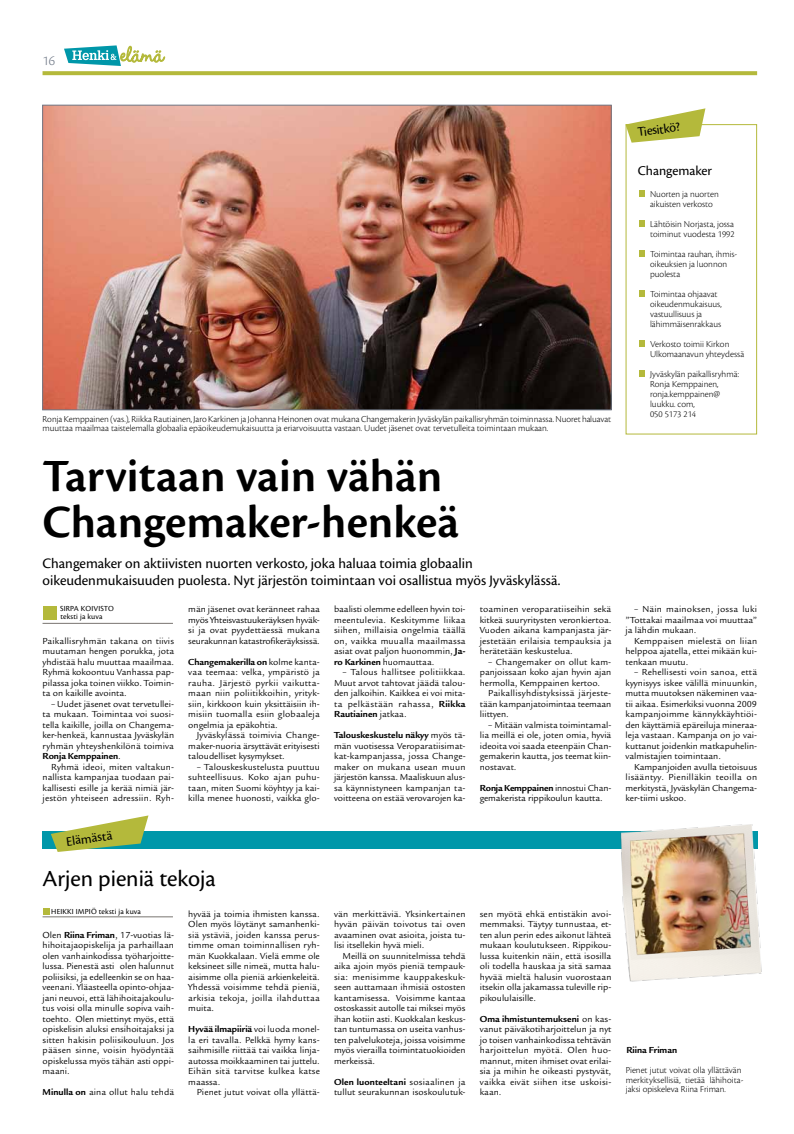
<style>
.page{position:relative;width:794px;height:1134px;background:#fff}
.page>*{position:absolute;margin:0;border:0;box-sizing:border-box;transform-origin:0 0}
.t1{font:600 48px/46px "Cronos Pro";letter-spacing:-.005em;color:#000}
.t2{font:24px "Cronos Pro";letter-spacing:-.005em;color:#000}
.t3{font:15px/17px "Cronos Pro";color:#000}
.t4{font:14px "Cronos Pro";letter-spacing:-.005em;color:#000}
.t5{font:14px "Cronos Pro Lt Capt";color:#707987}
.t6{font:13.6px "Cronos Pro";color:#000}
.t7{font:9.5px/10.5px "Legacy Sans ITC Std";color:#000;text-align:justify}
.t8{font:300 9.5px/10px "Cronos Pro";color:#000}
.t9{font:700 9.5px "Legacy Sans ITC Std";color:#000}
.t10{font:8.1px/8.1px "Cronos Pro";letter-spacing:.015em;color:#000}
.s1{font-weight:700}
</style>
<div class="page">
<svg style="left:43px;top:71px;width:714px;height:4px;background:#b7bc43"></svg>
<svg style="left:64px;top:45px;width:101px;height:21px"></svg>
<div style="left:42px;top:831px;width:715px;height:17px;background:#0097a9"></div>
<svg style="left:51px;top:815px;width:97px;height:37px"></svg>
<img style="left:609px;top:824px;width:153px;height:158px">
<hr style="left:43px;top:623px;width:130px;height:1px;background:#797571">
<div style="left:43px;top:606px;width:14px;height:14px;background:#b4b93b"></div>
<svg style="left:43px;top:908px;width:6px;height:6px"></svg>
<hr style="left:43px;top:917px;width:130px;height:1px;background:#797571">
<div style="left:625px;top:124px;width:132px;height:310px;border:1px solid #b4b93b"></div>
<svg style="left:639px;top:191px;width:5px;height:6px"></svg>
<svg style="left:639px;top:221px;width:5px;height:6px"></svg>
<svg style="left:639px;top:251px;width:5px;height:6px"></svg>
<svg style="left:639px;top:291px;width:5px;height:6px"></svg>
<svg style="left:639px;top:341px;width:5px;height:6px"></svg>
<svg style="left:639px;top:371px;width:5px;height:6px"></svg>
<svg style="left:625px;top:108px;width:80px;height:35px"></svg>
<img style="left:45px;top:107px;width:564px;height:301px">
<div style="left:43px;top:105px;width:568px;height:305px;border:1px solid #707987"></div>
<h3 class="t5" style="left:43px;top:53px;width:14px">16</h3>
<p class="t8" style="left:43px;top:414px;width:570px;line-height:9.5px">Ronja Kemppainen (vas.), Riikka Rautiainen, Jaro Karkinen ja Johanna Heinonen ovat mukana Changemakerin Jyväskylän paikallisryhmän toiminnassa. Nuoret haluavat muuttaa maailmaa taistelemalla globaalia epäoikeudemukaisuutta ja eriarvoisuutta vastaan. Uudet jäsenet ovat tervetulleita toimintaan mukaan.</p>
<h1 class="t1" style="left:43px;top:453px;width:418px">Tarvitaan vain vähän<br>Changemaker-henkeä</h1>
<h3 class="t3" style="left:43px;top:555px;width:519px">Changemaker on aktiivisten nuorten verkosto, joka haluaa toimia globaalin oikeudenmukaisuuden puolesta. Nyt järjestön toimintaan voi osallistua myös Jyväskylässä.</h3>
<p class="t10" style="left:60px;top:604px;width:50px">SIRPA KOIVISTO teksti ja kuva</p>
<p class="t7" style="left:43px;top:636px;width:133px">Paikallisryhmän takana on tiivis muutaman hengen porukka, jota yhdistää halu muuttaa maailmaa.<br>Ryhmä kokoontuu Vanhassa pap&shy;pilassa joka toinen viikko. Toimin&shy;ta on kaikille avointa.</p>
<p class="t7" style="left:43px;top:699px;width:133px;text-indent:9px">– Uudet jäsenet ovat tervetullei&shy;ta mukaan. Toimintaa voi suosi&shy;tella kaikille, joilla on Changema&shy;ker-henkeä, kannustaa Jyväskylän ryhmän yhteyshenkilönä toimiva <span class="s1">Ronja Kemppainen</span>.</p>
<p class="t7" style="left:43px;top:762px;width:133px;text-indent:9px">Ryhmä ideoi, miten valtakun&shy;nallista kampanjaa tuodaan pai&shy;kallisesti esille ja kerää nimiä jär&shy;jestön yhteiseen adressiin. Ryh-</p>
<p class="t7" style="left:480px;top:604px;width:133px">toaminen veroparatiiseihin sekä kitkeä suuryritysten veronkiertoa.<br>Vuoden aikana kampanjasta jär&shy;jestetään erilaisia tempauksia ja herätetään keskustelua.</p>
<p class="t7" style="left:480px;top:657px;width:133px;text-indent:9px">– Changemaker on ollut kam&shy;panjoissaan koko ajan hyvin ajan hermolla, Kemppainen kertoo.</p>
<p class="t7" style="left:480px;top:688px;width:133px;text-indent:9px">Paikallisyhdistyksissä järjeste&shy;tään kampanjatoimintaa teemaan liittyen.</p>
<p class="t7" style="left:480px;top:720px;width:133px;text-indent:9px">– Mitään valmista toimintamal&shy;lia meillä ei ole, joten omia, hyviä ideoita voi saada eteenpäin Chan&shy;gemakerin kautta, jos teemat kiin&shy;nostavat.</p>
<p class="t7" style="left:480px;top:783px;width:133px"><span class="s1">Ronja Kemppainen</span> innostui Chan&shy;gemakerista rippikoulun kautta.</p>
<p class="t7" style="left:334px;top:604px;width:133px">baalisti olemme edelleen hyvin toi&shy;meentulevia. Keskitymme liikaa siihen, millaisia ongelmia täällä on, vaikka muualla maailmassa asiat ovat paljon huonommin, <span class="s1">Ja&shy;ro Karkinen</span> huomauttaa.</p>
<p class="t7" style="left:334px;top:667px;width:133px;text-indent:9px">– Talous hallitsee politiikkaa.<br>Muut arvot tahtovat jäädä talou&shy;den jalkoihin. Kaikkea ei voi mita&shy;ta pelkästään rahassa, <span class="s1">Riikka Rautiainen</span> jatkaa.</p>
<p class="t7" style="left:334px;top:730px;width:133px"><span class="s1">Talouskeskustelu näkyy</span> myös tä&shy;män vuotisessa Veroparatiisimat&shy;kat-kampanjassa, jossa Change&shy;maker on mukana usean muun järjestön kanssa. Maaliskuun alus&shy;sa käynnistyneen kampanjan ta&shy;voitteena on estää verovarojen ka-</p>
<p class="t7" style="left:188px;top:604px;width:133px">män jäsenet ovat keränneet rahaa myös Yhteisvastuukeräyksen hyväk&shy;si ja ovat pyydettäessä mukana seurakunnan katastrofikeräyksissä.</p>
<p class="t7" style="left:188px;top:657px;width:133px"><span class="s1">Changemakerilla on</span> kolme kanta&shy;vaa teemaa: velka, ympäristö ja rauha. Järjestö pyrkii vaikutta&shy;maan niin poliitikkoihin, yrityk&shy;siin, kirkkoon kuin yksittäisiin ih&shy;misiin tuomalla esiin globaaleja ongelmia ja epäkohtia.</p>
<p class="t7" style="left:188px;top:730px;width:133px;text-indent:9px">Jyväskylässä toimivia Change&shy;maker-nuoria ärsyttävät erityisesti taloudelliset kysymykset.</p>
<p class="t7" style="left:188px;top:762px;width:133px;text-indent:9px">– Talouskeskustelusta puuttuu suhteellisuus. Koko ajan puhu&shy;taan, miten Suomi köyhtyy ja kai&shy;killa menee huonosti, vaikka glo-</p>
<h3 class="t6" style="left:65px;top:833px;width:48px;rotate:-7deg">Elämästä</h3>
<h2 class="t2" style="left:43px;top:865px;width:175px">Arjen pieniä tekoja</h2>
<p class="t10" style="left:51px;top:908px;width:91px">HEIKKI IMPIÖ teksti ja kuva</p>
<p class="t7" style="left:43px;top:930px;width:133px">Olen <span class="s1">Riina Friman</span>, 17-vuotias lä&shy;hihoitajaopiskelija ja parhaillaan olen vanhainkodissa työharjoitte&shy;lussa. Pienestä asti olen halunnut poliisiksi, ja edelleenkin se on haa&shy;veenani. Yläasteella opinto-ohjaa&shy;jani neuvoi, että lähihoitajakoulu&shy;tus voisi olla minulle sopiva vaih&shy;toehto. Olen miettinyt myös, että opiskelisin aluksi ensihoitajaksi ja sitten hakisin poliisikouluun. Jos pääsen sinne, voisin hyödyntää opiskelussa myös tähän asti oppi&shy;maani.</p>
<p class="t7" style="left:43px;top:1087px;width:133px"><span class="s1">Minulla on</span> aina ollut halu tehdä</p>
<p class="t7" style="left:188px;top:909px;width:133px">hyvää ja toimia ihmisten kanssa.<br>Olen myös löytänyt samanhenki&shy;siä ystäviä, joiden kanssa perus&shy;timme oman toiminnallisen ryh&shy;män Kuokkalaan. Vielä emme ole keksineet sille nimeä, mutta halu&shy;aisimme olla pieniä arkienkeleitä.<br>Yhdessä voisimme tehdä pieniä, arkisia tekoja, joilla ilahduttaa muita.</p>
<p class="t7" style="left:188px;top:1024px;width:133px"><span class="s1">Hyvää ilmapiiriä</span> voi luoda monel&shy;la eri tavalla. Pelkkä hymy kans&shy;saihmisille riittää tai vaikka linja&shy;autossa moikkaaminen tai juttelu.<br>Eihän sitä tarvitse kulkea katse maassa.</p>
<p class="t7" style="left:197px;top:1087px;width:125px">Pienet jutut voivat olla yllättä-</p>
<p class="t7" style="left:334px;top:909px;width:133px">vän merkittäviä. Yksinkertainen hyvän päivän toivotus tai oven avaaminen ovat asioita, joista tu&shy;lisi itsellekin hyvä mieli.</p>
<p class="t7" style="left:334px;top:951px;width:133px;text-indent:9px">Meillä on suunnitelmissa tehdä aika ajoin myös pieniä tempauk&shy;sia: menisimme kauppakeskuk&shy;seen auttamaan ihmisiä ostosten kantamisessa. Voisimme kantaa ostoskassit autolle tai miksei myös ihan kotiin asti. Kuokkalan keskus&shy;tan tuntumassa on useita vanhus&shy;ten palvelukoteja, joissa voisimme myös vierailla toimintatuokioiden merkeissä.</p>
<p class="t7" style="left:334px;top:1077px;width:133px"><span class="s1">Olen luonteeltani</span> sosiaalinen ja tullut seurakunnan isoskoulutuk-</p>
<p class="t7" style="left:480px;top:909px;width:133px">sen myötä ehkä entistäkin avoi&shy;memmaksi. Täytyy tunnustaa, et&shy;ten alun perin edes aikonut lähteä mukaan koulutukseen. Rippikou&shy;lussa kuitenkin näin, että isosilla oli todella hauskaa ja sitä samaa hyvää mieltä halusin vuorostaan itsekin olla jakamassa tuleville rip&shy;pikoululaisille.</p>
<p class="t7" style="left:480px;top:1014px;width:133px"><span class="s1">Oma ihmistuntemukseni</span> on kas&shy;vanut päiväkotiharjoittelun ja nyt jo toisen vanhainkodissa tehtävän harjoittelun myötä. Olen huo&shy;mannut, miten ihmiset ovat erilai&shy;sia ja mihin he oikeasti pystyvät, vaikka eivät siihen itse uskoisi&shy;kaan.</p>
<h3 class="t6" style="left:636px;top:124px;width:45px;rotate:-7deg">Tiesitkö?</h3>
<h3 class="t4" style="left:638px;top:163px;width:76px">Changemaker</h3>
<p class="t8" style="left:650px;top:189px;width:70px">Nuorten ja nuorten aikuisten verkosto</p>
<p class="t8" style="left:650px;top:219px;width:86px">Lähtöisin Norjasta, jossa toiminut vuodesta 1992</p>
<p class="t8" style="left:650px;top:249px;width:89px">Toimintaa rauhan, ihmis&shy;oikeuksien ja luonnon puolesta</p>
<p class="t8" style="left:650px;top:289px;width:73px">Toimintaa ohjaavat oikeudenmukaisuus, vastuullisuus ja lähimmäisenrakkaus</p>
<p class="t8" style="left:650px;top:339px;width:96px">Verkosto toimii Kirkon<br>Ulkomaanavun yhteydessä</p>
<p class="t8" style="left:650px;top:369px;width:90px">Jyväskylän paikallisryhmä:<br>Ronja Kemppainen, ronja.kemppainen@ luukku. com,<br>050 5173 214</p>
<p class="t7" style="left:625px;top:604px;width:133px;text-indent:9px">– Näin mainoksen, jossa luki ”Tottakai maailmaa voi muuttaa” ja lähdin mukaan.</p>
<p class="t7" style="left:625px;top:636px;width:133px;text-indent:9px">Kemppaisen mielestä on liian helppoa ajatella, ettei mikään kui&shy;tenkaan muutu.</p>
<p class="t7" style="left:625px;top:667px;width:133px;text-indent:9px">– Rehellisesti voin sanoa, että kyynisyys iskee välillä minuunkin, mutta muutoksen näkeminen vaa&shy;tii aikaa. Esimerkiksi vuonna 2009 kampanjoimme kännykkäyhtiöi&shy;den käyttämiä epäreiluja mineraa&shy;leja vastaan. Kampanja on jo vai&shy;kuttanut joidenkin matkapuhelin&shy;valmistajien toimintaan.</p>
<p class="t7" style="left:625px;top:762px;width:133px;text-indent:9px">Kampanjoiden avulla tietoisuus lisääntyy. Pienilläkin teoilla on merkitystä, Jyväskylän Changema&shy;ker-tiimi uskoo.</p>
<p class="t9" style="left:626px;top:1045px;width:52px">Riina Friman</p>
<p class="t8" style="left:626px;top:1066px;width:119px;line-height:9.5px">Pienet jutut voivat olla yllättävän merkityksellisiä, tietää lähihoita&shy;jaksi opiskeleva Riina Friman.</p>
</div>
